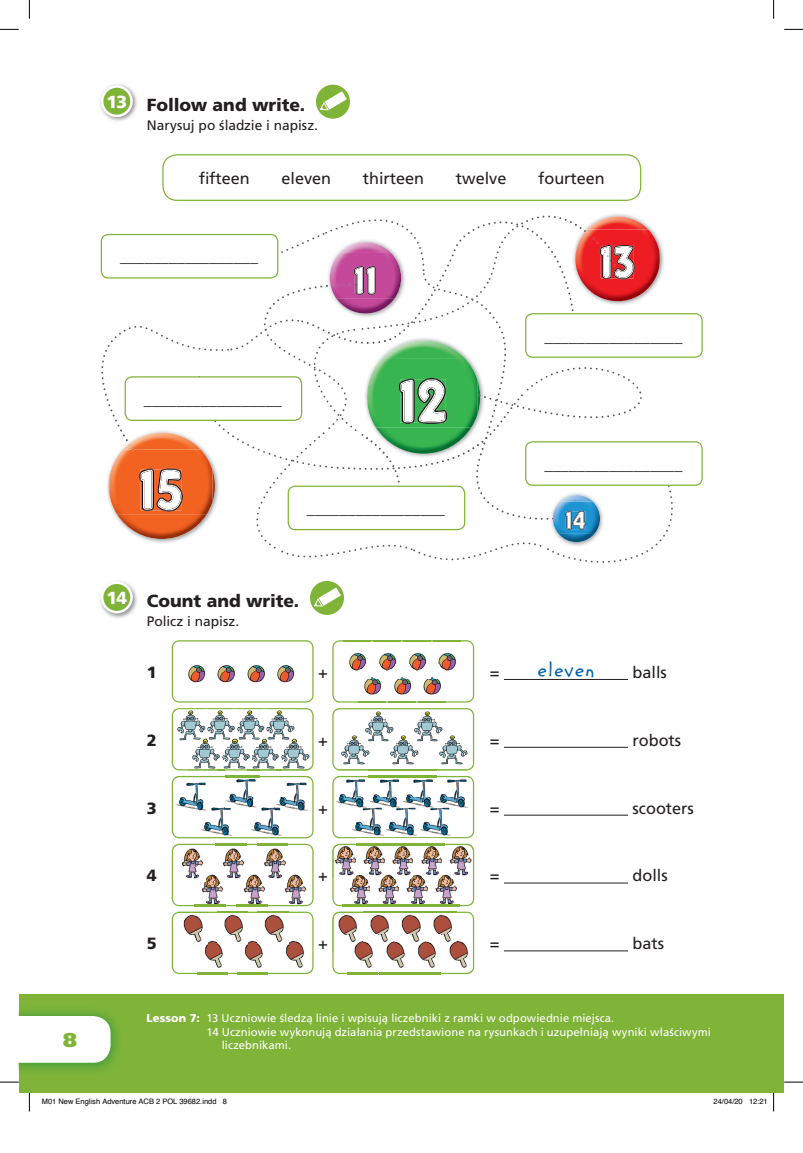
<style>
.page{position:relative;width:803px;height:1153px;background:#fff}
.page>*{position:absolute;margin:0;border:0;box-sizing:border-box;transform-origin:0 0}
.t1{font:20px "Zemke Hand ITC Std";letter-spacing:.04em;color:#0161b0}
.t2{font:900 20px "Frutiger LT Pro";color:#7fb438}
.t3{font:900 17.5px "Frutiger LT Pro";letter-spacing:-.005em;color:#231f20}
.t4{font:16.25px "Frutiger LT Pro";color:#231f20}
.t5{font:900 16.25px "Frutiger LT Pro";color:#231f20}
.t6{font:13.75px "Frutiger LT Pro";letter-spacing:-.005em;color:#231f20}
.t7{font:11.25px/13.5px "Frutiger LT Pro";letter-spacing:.005em;color:#fff}
.t8{font:7.5px "Helvetica";color:#000}
.s1{font-weight:900}
</style>
<div class="page">
<div style="left:773px;top:994px;width:11px;height:98px;background:#7fb438"></div>
<div style="left:19px;top:994px;width:754px;height:98px;background:#7fb438"></div>
<img style="left:19px;top:1010px;width:99px;height:61px">
<div style="left:19px;top:1016px;width:92px;height:46px;background:#fff"></div>
<img style="left:100px;top:581px;width:37px;height:37px">
<div style="left:102px;top:583px;width:30px;height:29px;background:#7fb438;border-radius:50%"></div>
<div style="left:101px;top:581px;width:32px;height:32px;border:2px solid #fff;border-radius:50%"></div>
<div style="left:310px;top:581px;width:34px;height:34px;background:#7fb438;border-radius:50%"></div>
<svg style="left:314px;top:587px;width:27px;height:19px"></svg>
<img style="left:100px;top:84px;width:37px;height:37px">
<svg style="left:102px;top:86px;width:30px;height:30px"></svg>
<div style="left:101px;top:85px;width:32px;height:32px;border:2px solid #fff;border-radius:50%"></div>
<div style="left:316px;top:85px;width:34px;height:34px;background:#7fb438;border-radius:50%"></div>
<svg style="left:320px;top:91px;width:27px;height:19px"></svg>
<div style="left:162px;top:154px;width:479px;height:47px;border:1px solid #7fb438;border-radius:14px"></div>
<svg style="left:172px;top:640px;width:142px;height:62px"></svg>
<hr style="left:504px;top:679px;width:124px;height:1px;background:#231f20">
<hr style="left:504px;top:747px;width:124px;height:1px;background:#231f20">
<hr style="left:504px;top:815px;width:124px;height:1px;background:#231f20">
<hr style="left:504px;top:882px;width:124px;height:1px;background:#231f20">
<svg style="left:172px;top:844px;width:142px;height:130px"></svg>
<hr style="left:504px;top:950px;width:124px;height:1px;background:#231f20">
<svg style="left:101px;top:214px;width:600px;height:349px"></svg>
<img style="left:601px;top:246px;width:11px;height:32px">
<img style="left:601px;top:247px;width:11px;height:14px">
<img style="left:226px;top:770px;width:33px;height:6px">
<svg style="left:172px;top:776px;width:142px;height:62px"></svg>
<img style="left:276px;top:797px;width:9px;height:14px">
<img style="left:174px;top:843px;width:31px;height:38px">
<img style="left:174px;top:844px;width:31px;height:3px">
<img style="left:195px;top:867px;width:31px;height:40px">
<img style="left:195px;top:905px;width:31px;height:1px">
<img style="left:195px;top:867px;width:10px;height:14px">
<img style="left:216px;top:843px;width:31px;height:38px">
<img style="left:216px;top:844px;width:31px;height:1px">
<img style="left:216px;top:867px;width:10px;height:14px">
<img style="left:236px;top:867px;width:31px;height:40px">
<img style="left:236px;top:905px;width:31px;height:1px">
<img style="left:236px;top:867px;width:11px;height:14px">
<img style="left:278px;top:867px;width:31px;height:40px">
<img style="left:278px;top:904px;width:31px;height:2px">
<img style="left:257px;top:843px;width:31px;height:38px">
<img style="left:257px;top:844px;width:31px;height:1px">
<img style="left:257px;top:867px;width:10px;height:14px">
<img style="left:278px;top:867px;width:10px;height:14px">
<img style="left:177px;top:909px;width:30px;height:43px">
<img style="left:177px;top:911px;width:30px;height:2px">
<img style="left:348px;top:974px;width:61px;height:1px">
<img style="left:197px;top:934px;width:30px;height:41px">
<img style="left:197px;top:934px;width:10px;height:18px">
<img style="left:217px;top:909px;width:31px;height:43px">
<img style="left:217px;top:934px;width:10px;height:18px">
<img style="left:238px;top:934px;width:30px;height:41px">
<img style="left:238px;top:934px;width:10px;height:18px">
<img style="left:258px;top:909px;width:30px;height:43px">
<img style="left:258px;top:934px;width:10px;height:18px">
<img style="left:411px;top:974px;width:56px;height:1px">
<img style="left:278px;top:934px;width:30px;height:41px">
<img style="left:278px;top:972px;width:30px;height:2px">
<img style="left:278px;top:934px;width:10px;height:18px">
<svg style="left:332px;top:708px;width:142px;height:266px"></svg>
<svg style="left:172px;top:708px;width:142px;height:62px"></svg>
<img style="left:182px;top:652px;width:27px;height:43px">
<img style="left:212px;top:652px;width:27px;height:43px">
<img style="left:242px;top:652px;width:27px;height:43px">
<img style="left:272px;top:652px;width:27px;height:43px">
<svg style="left:332px;top:640px;width:142px;height:62px"></svg>
<img style="left:418px;top:664px;width:12px;height:14px">
<img style="left:433px;top:664px;width:12px;height:14px">
<svg style="left:0;top:29px;width:19px;height:1px"></svg>
<svg style="left:784px;top:29px;width:19px;height:1px"></svg>
<svg style="left:0;top:1081px;width:19px;height:2px"></svg>
<svg style="left:784px;top:1081px;width:19px;height:2px"></svg>
<svg style="left:29px;top:0;width:1px;height:19px"></svg>
<svg style="left:29px;top:1092px;width:1px;height:19px"></svg>
<svg style="left:773px;top:0;width:1px;height:19px"></svg>
<svg style="left:773px;top:1092px;width:1px;height:19px"></svg>
<h2 class="t3" style="left:106px;top:94px;width:200px"><sup>13</sup> Follow and write.</h2>
<p class="t6" style="left:147px;top:117px;width:173px">Narysuj po śladzie i napisz.</p>
<h3 class="t4" style="left:199px;top:168px;width:53px">fifteen</h3>
<h3 class="t4" style="left:281px;top:168px;width:51px">eleven</h3>
<h3 class="t4" style="left:363px;top:168px;width:63px">thirteen</h3>
<h3 class="t4" style="left:456px;top:168px;width:52px">twelve</h3>
<h3 class="t4" style="left:538px;top:168px;width:68px">fourteen</h3>
<h3 class="t4" style="left:120px;top:247px;width:140px">_________________</h3>
<h3 class="t4" style="left:144px;top:389px;width:140px">_________________</h3>
<h3 class="t4" style="left:307px;top:499px;width:140px">_________________</h3>
<h2 class="t3" style="left:106px;top:590px;width:194px"><sup>14</sup> Count and write.</h2>
<p class="t6" style="left:147px;top:613px;width:94px">Policz i napisz.</p>
<h3 class="t4" style="left:544px;top:326px;width:140px">_________________</h3>
<h3 class="t4" style="left:544px;top:454px;width:140px">_________________</h3>
<h3 class="t5" style="left:147px;top:662px;width:11px">1</h3>
<h3 class="t4" style="left:318px;top:662px;width:11px">+</h3>
<h3 class="t4" style="left:490px;top:662px;width:11px">=</h3>
<h1 class="t1" style="left:537px;top:655px;width:59px">eleven</h1>
<h3 class="t4" style="left:632px;top:662px;width:36px">balls</h3>
<h3 class="t5" style="left:147px;top:730px;width:11px">2</h3>
<h3 class="t4" style="left:318px;top:730px;width:11px">+</h3>
<h3 class="t4" style="left:490px;top:730px;width:11px">=</h3>
<h3 class="t4" style="left:632px;top:730px;width:50px">robots</h3>
<h3 class="t5" style="left:147px;top:798px;width:11px">3</h3>
<h3 class="t4" style="left:318px;top:798px;width:11px">+</h3>
<h3 class="t4" style="left:490px;top:798px;width:11px">=</h3>
<h3 class="t4" style="left:632px;top:798px;width:63px">scooters</h3>
<h3 class="t5" style="left:147px;top:866px;width:11px">4</h3>
<h3 class="t4" style="left:318px;top:866px;width:11px">+</h3>
<h3 class="t4" style="left:490px;top:866px;width:11px">=</h3>
<h3 class="t4" style="left:632px;top:866px;width:37px">dolls</h3>
<h3 class="t5" style="left:147px;top:933px;width:11px">5</h3>
<h3 class="t4" style="left:318px;top:934px;width:11px">+</h3>
<h3 class="t4" style="left:490px;top:934px;width:11px">=</h3>
<h3 class="t4" style="left:632px;top:934px;width:33px">bats</h3>
<p class="t7" style="left:207px;top:1011px;width:506px;text-indent:-60px"><span class="s1">Lesson 7:</span> 13 Uczniowie śledzą linie i wpisują liczebniki z ramki w odpowiednie miejsca.<br>14 Uczniowie wykonują działania przedstawione na rysunkach i uzupełniają wyniki właściwymi</p>
<h1 class="t2" style="left:63px;top:1027px;width:15px">8</h1>
<p class="t7" style="left:222px;top:1038px;width:71px">liczebnikami.</p>
<p class="t8" style="left:42px;top:1095px;width:187px">M01 New English Adventure ACB 2 POL 39682.indd 8</p>
<p class="t8" style="left:713px;top:1095px;width:56px">24/04/20 12:21</p>
</div>
